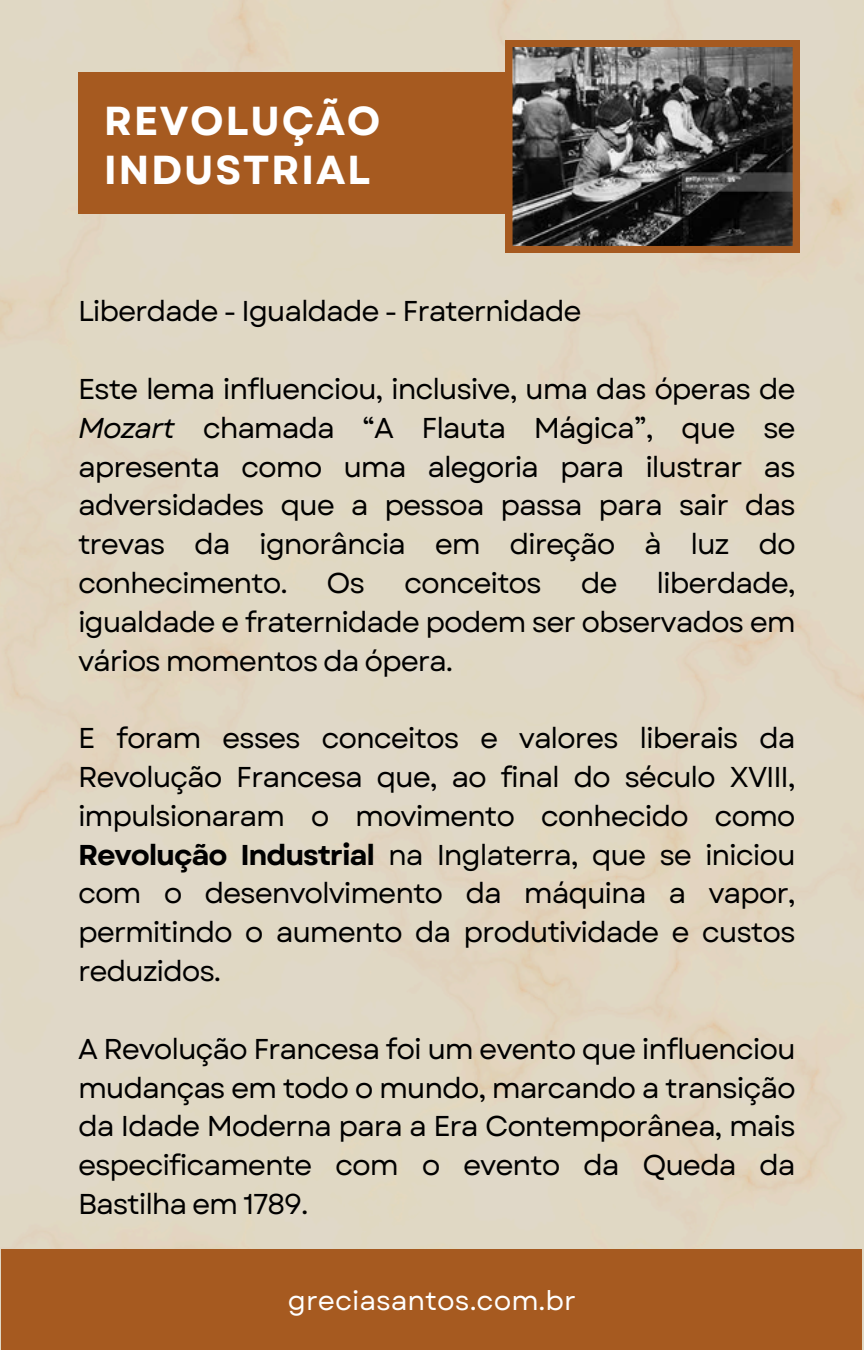
<style>
.page{position:relative;width:864px;height:1350px;background:#e0d8c4}
.page>*{position:absolute;margin:0;border:0;box-sizing:border-box;transform-origin:0 0}
.t1{font:700 40.5px/49.1px "Garet";letter-spacing:.04em;color:#fff}
.t2{font:28.57px/38.7px "Garet";letter-spacing:-.04em;color:#000;text-align:justify}
.t3{font:27px "Garet";color:#fff}
.s1{font-style:italic}
.s2{font-weight:700}
</style>
<div class="page">
<div style="left:2px;top:1249px;width:860px;height:101px;background:#a65a20"></div>
<div style="left:78px;top:72px;width:498px;height:141px;background:#a65a20"></div>
<svg style="left:506px;top:40px;width:293px;height:213px;background:#574f48"></svg>
<p class="t1" style="left:104px;top:96px;width:278px">REVOLUÇÃO<br>INDUSTRIAL</p>
<h1 class="t2" style="left:78px;top:292px;width:505px">Liberdade - Igualdade - Fraternidade</h1>
<p class="t2" style="left:78px;top:370px;width:719px">Este lema influenciou, inclusive, uma das óperas de <span class="s1">Mozart</span> chamada “A Flauta Mágica”, que se apresenta como uma alegoria para ilustrar as adversidades que a pessoa passa para sair das trevas da ignorância em direção à luz do conhecimento.</p>
<p class="t2" style="left:78px;top:564px;width:719px;text-indent:578px">liberdade, igualdade e fraternidade podem ser observados em vários momentos da ópera.</p>
<p class="t2" style="left:327px;top:564px;width:40px">Os</p>
<p class="t2" style="left:404px;top:564px;width:139px">conceitos</p>
<p class="t2" style="left:581px;top:564px;width:38px">de</p>
<p class="t2" style="left:78px;top:719px;width:719px">E foram esses conceitos e valores liberais da Revolução Francesa que, ao final do século XVIII, impulsionaram o movimento conhecido como <span class="s2">Revolução Industrial</span> na Inglaterra, que se iniciou com o desenvolvimento da máquina a vapor, permitindo o aumento da produtividade e custos reduzidos.</p>
<p class="t2" style="left:78px;top:1029px;width:719px">A Revolução Francesa foi um evento que influenciou mudanças em todo o mundo, marcando a transição da Idade Moderna para a Era Contemporânea, mais especificamente com o evento da Queda da Bastilha em 1789.</p>
<p class="t3" style="left:288px;top:1281px;width:290px">greciasantos.com.br</p>
</div>
